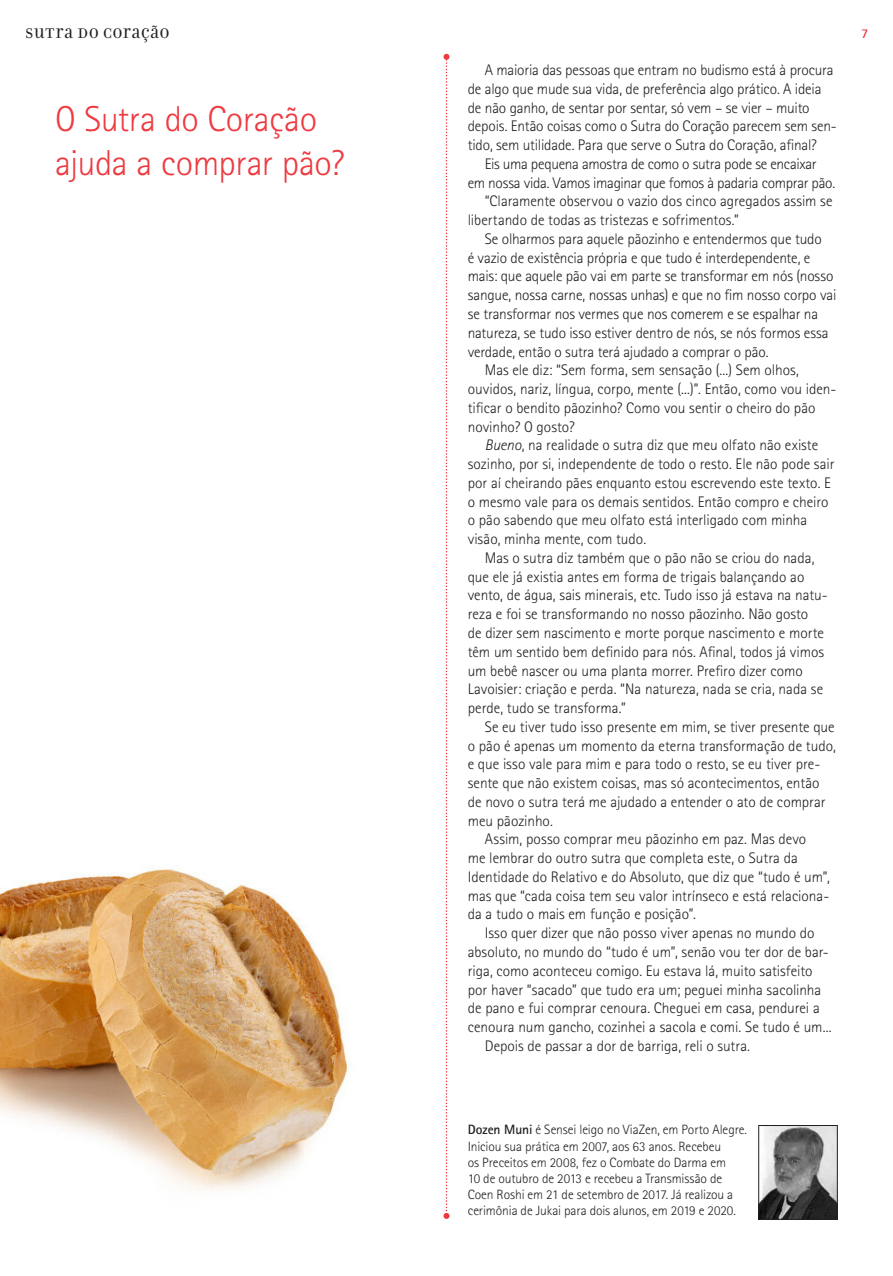
<style>
.page{position:relative;width:893px;height:1276px;background:#fff}
.page>*{position:absolute;margin:0;border:0;box-sizing:border-box;transform-origin:0 0}
.TITULO_ROTI{font:300 36px/43.2px "Rotis Sans Serif Std";letter-spacing:-.015em;color:#ee3a41}
.texto_Rotis{font:300 15.3px/18.8px "Rotis Sans Serif Std";letter-spacing:-.005em;color:#231f20}
.chapel_Filosofia{font:15px "Filosofia Unicase";letter-spacing:.055em;color:#231f20}
.assinatura_Rotis{font:300 13.5px/16.2px "Rotis Sans Serif Std";letter-spacing:-.005em;color:#231f20}
.t1{font:700 13.5px "Rotis Sans Serif Std";color:#ee3a41}
.s1{font-style:italic}
.s2{font-weight:700}
</style>
<div class="page">
<img style="left:760px;top:1127px;width:76px;height:90px">
<div style="left:758px;top:1125px;width:80px;height:94px;border:1px solid #231f20"></div>
<svg style="left:443px;top:54px;width:6px;height:1165px"></svg>
<img style="left:0;top:865px;width:351px;height:326px">
<p class="chapel_Filosofia" style="left:26px;top:24px;width:145px">SUTRA DO CORAÇÃO</p>
<p class="t1" style="left:861px;top:24px;width:9px">7</p>
<p class="TITULO_ROTI" style="left:55px;top:98px;width:291px">O Sutra do Coração ajuda a comprar pão?</p>
<p class="texto_Rotis" style="left:468px;top:61px;width:371px;text-indent:17px">A maioria das pessoas que entram no budismo está à procura de algo que mude sua vida, de preferência algo prático. A ideia de não ganho, de sentar por sentar, só vem – se vier – muito depois. Então coisas como o Sutra do Coração parecem sem sen&shy;tido, sem utilidade. Para que serve o Sutra do Coração, afinal?</p>
<p class="texto_Rotis" style="left:468px;top:154px;width:369px;text-align:center">Eis uma pequena amostra de como o sutra pode se encaixar<br>em nossa vida. Vamos imaginar que fomos à padaria comprar pão.</p>
<p class="texto_Rotis" style="left:468px;top:192px;width:366px;text-indent:17px">“Claramente observou o vazio dos cinco agregados assim se libertando de todas as tristezas e sofrimentos.”</p>
<p class="texto_Rotis" style="left:468px;top:229px;width:370px;text-indent:17px">Se olharmos para aquele pãozinho e entendermos que tudo<br>é vazio de existência própria e que tudo é interdependente, e mais: que aquele pão vai em parte se transformar em nós (nosso sangue, nossa carne, nossas unhas) e que no fim nosso corpo vai se transformar nos vermes que nos comerem e se espalhar na natureza, se tudo isso estiver dentro de nós, se nós formos essa verdade, então o sutra terá ajudado a comprar o pão.</p>
<p class="texto_Rotis" style="left:468px;top:361px;width:370px;text-indent:17px">Mas ele diz: “Sem forma, sem sensação (...) Sem olhos, ouvidos, nariz, língua, corpo, mente (...)”. Então, como vou iden&shy;tificar o bendito pãozinho? Como vou sentir o cheiro do pão novinho? O gosto?</p>
<p class="texto_Rotis" style="left:468px;top:436px;width:368px;text-indent:17px"><span class="s1">Bueno</span>, na realidade o sutra diz que meu olfato não existe sozinho, por si, independente de todo o resto. Ele não pode sair por aí cheirando pães enquanto estou escrevendo este texto. E o mesmo vale para os demais sentidos. Então compro e cheiro o pão sabendo que meu olfato está interligado com minha visão, minha mente, com tudo.</p>
<p class="texto_Rotis" style="left:468px;top:548px;width:361px;text-indent:17px">Mas o sutra diz também que o pão não se criou do nada, que ele já existia antes em forma de trigais balançando ao vento, de água, sais minerais, etc. Tudo isso já estava na natu&shy;reza e foi se transformando no nosso pãozinho. Não gosto<br>de dizer sem nascimento e morte porque nascimento e morte têm um sentido bem definido para nós. Afinal, todos já vimos um bebê nascer ou uma planta morrer. Prefiro dizer como Lavoisier: criação e perda. “Na natureza, nada se cria, nada se perde, tudo se transforma.”</p>
<p class="texto_Rotis" style="left:468px;top:717px;width:370px;text-indent:17px">Se eu tiver tudo isso presente em mim, se tiver presente que o pão é apenas um momento da eterna transformação de tudo, e que isso vale para mim e para todo o resto, se eu tiver pre&shy;sente que não existem coisas, mas só acontecimentos, então de novo o sutra terá me ajudado a entender o ato de comprar meu pãozinho.</p>
<p class="texto_Rotis" style="left:468px;top:830px;width:364px;text-indent:17px">Assim, posso comprar meu pãozinho em paz. Mas devo<br>me lembrar do outro sutra que completa este, o Sutra da Identidade do Relativo e do Absoluto, que diz que “tudo é um”, mas que “cada coisa tem seu valor intrínseco e está relaciona&shy;da a tudo o mais em função e posição”.</p>
<p class="texto_Rotis" style="left:468px;top:923px;width:365px;text-indent:17px">Isso quer dizer que não posso viver apenas no mundo do absoluto, no mundo do “tudo é um”, senão vou ter dor de bar&shy;riga, como aconteceu comigo. Eu estava lá, muito satisfeito por haver “sacado” que tudo era um; peguei minha sacolinha de pano e fui comprar cenoura. Cheguei em casa, pendurei a cenoura num gancho, cozinhei a sacola e comi. Se tudo é um...</p>
<p class="texto_Rotis" style="left:485px;top:1036px;width:267px">Depois de passar a dor de barriga, reli o sutra.</p>
<p class="assinatura_Rotis" style="left:468px;top:1121px;width:281px"><span class="s2">Dozen Muni</span> é Sensei leigo no ViaZen, em Porto Alegre.<br>Iniciou sua prática em 2007, aos 63 anos. Recebeu<br>os Preceitos em 2008, fez o Combate do Darma em<br>10 de outubro de 2013 e recebeu a Transmissão de Coen Roshi em 21 de setembro de 2017. Já realizou a cerimônia de Jukai para dois alunos, em 2019 e 2020.</p>
</div>
